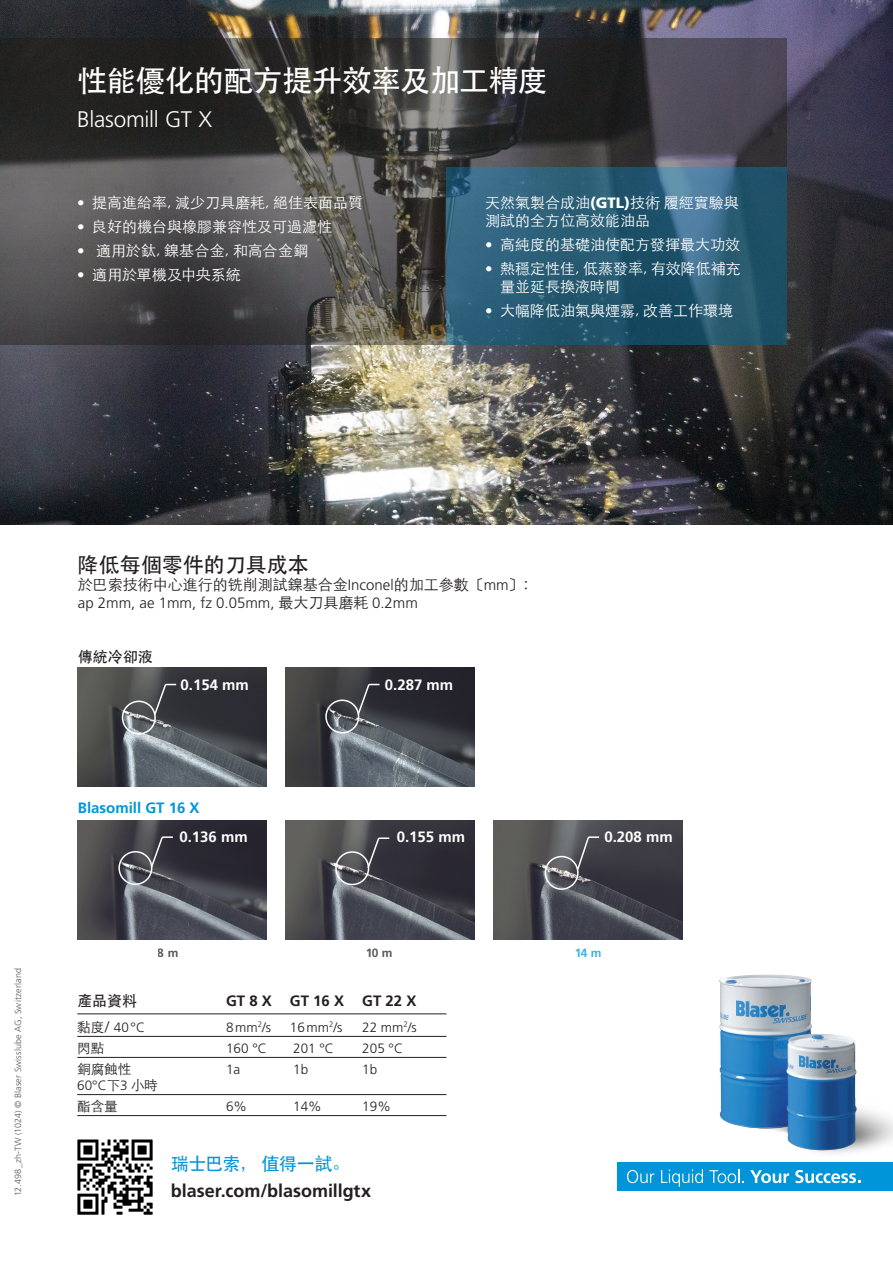
<style>
.page{position:relative;width:893px;height:1263px;background:#fff}
.page>*{position:absolute;margin:0;border:0;box-sizing:border-box;transform-origin:0 0}
.t1{font:500 30px "ST Heiti SC";letter-spacing:-.02em;color:#fff}
.t2{font:300 22.5px "Frutiger LT Std";letter-spacing:-.015em;color:#fff}
.t3{font:500 21px "ST Heiti SC";color:#231f20}
.t4{font:700 18px "Frutiger LT Std";color:#231f20}
.t5{font:500 18px "ST Heiti SC";letter-spacing:-.025em;color:#0095d9}
.t6{font:300 15px/18px "ST Heiti SC";color:#fff}
.t7{font:300 15px "ST Heiti SC";color:#231f20}
.t8{font:700 15px "Frutiger LT Std";color:#fff}
.t9{font:300 15px "Frutiger LT Std";color:#231f20}
.t10{font:700 15px "Frutiger LT Std";color:#231f20}
.t11{font:700 15px "Frutiger LT Std";color:#0095d9}
.t12{font:500 15px "ST Heiti SC";color:#231f20}
.t13{font:300 13.5px "Frutiger LT Std";color:#231f20}
.t14{font:300 13.5px "ST Heiti SC";color:#231f20}
.t15{font:700 12px "Frutiger LT Std";color:#231f20}
.t16{font:700 12px "Frutiger LT Std";color:#0095d9}
.t17{font:300 9px "Frutiger LT Std";letter-spacing:.015em;color:#57585a}
.s1{font-family:"Frutiger LT Std";font-weight:400}
.s2{font-family:"Frutiger LT Std";font-weight:900}
.s3{font-family:"Frutiger LT Std"}
.s4{font-family:"ST Heiti SC"}
</style>
<div class="page">
<img style="left:0;top:0;width:893px;height:525px">
<img style="left:719px;top:974px;width:174px;height:179px">
<svg style="left:0;top:38px;width:787px;height:306px"></svg>
<svg style="left:446px;top:167px;width:341px;height:177px"></svg>
<hr style="left:77px;top:1036px;width:369px;height:1px;background:#231f20">
<hr style="left:77px;top:1057px;width:369px;height:1px;background:#231f20">
<hr style="left:77px;top:1094px;width:369px;height:1px;background:#231f20">
<hr style="left:77px;top:1115px;width:369px;height:1px;background:#231f20">
<hr style="left:77px;top:1013px;width:369px;height:1px;background:#231f20">
<img style="left:77px;top:668px;width:189px;height:118px">
<img style="left:285px;top:668px;width:189px;height:118px">
<img style="left:77px;top:820px;width:189px;height:119px">
<img style="left:285px;top:820px;width:189px;height:119px">
<img style="left:494px;top:820px;width:189px;height:119px">
<div style="left:122px;top:701px;width:34px;height:34px;border:2px solid #fff;border-radius:50%"></div>
<div style="left:325px;top:699px;width:34px;height:34px;border:2px solid #fff;border-radius:50%"></div>
<div style="left:118px;top:851px;width:34px;height:34px;border:2px solid #fff;border-radius:50%"></div>
<div style="left:335px;top:851px;width:34px;height:34px;border:2px solid #fff;border-radius:50%"></div>
<div style="left:545px;top:856px;width:34px;height:34px;border:2px solid #fff;border-radius:50%"></div>
<svg style="left:153px;top:683px;width:25px;height:33px"></svg>
<svg style="left:356px;top:683px;width:25px;height:33px"></svg>
<svg style="left:150px;top:836px;width:24px;height:33px"></svg>
<svg style="left:366px;top:837px;width:25px;height:33px"></svg>
<svg style="left:576px;top:836px;width:25px;height:35px"></svg>
<img style="left:77px;top:1139px;width:76px;height:76px">
<div style="left:617px;top:1162px;width:276px;height:29px;background:#0095d9"></div>
<svg style="left:627px;top:1170px;width:27px;height:13px"></svg>
<svg style="left:661px;top:1169px;width:42px;height:18px"></svg>
<svg style="left:709px;top:1169px;width:34px;height:14px"></svg>
<svg style="left:750px;top:1170px;width:39px;height:13px"></svg>
<svg style="left:795px;top:1170px;width:65px;height:13px"></svg>
<h1 class="t1" style="left:77px;top:64px;width:472px">性能優化的配方提升效率及加工精度</h1>
<h2 class="t2" style="left:77px;top:106px;width:136px">Blasomill GT X</h2>
<p class="t6" style="left:77px;top:192px;width:287px"><span class="s1">•</span> 提高進給率, 減少刀具磨耗, 絕佳表面品質</p>
<p class="t6" style="left:77px;top:216px;width:256px"><span class="s1">•</span> 良好的機台與橡膠兼容性及可過濾性</p>
<p class="t6" style="left:77px;top:240px;width:232px"><span class="s1">•</span> 適用於鈦, 鎳基合金, 和高合金鋼</p>
<p class="t6" style="left:77px;top:264px;width:165px"><span class="s1">•</span> 適用於單機及中央系統</p>
<p class="t6" style="left:485px;top:192px;width:255px">天然氣製合成油<span class="s2">(GTL)</span>技術 履經實驗與測試的全方位高效能油品</p>
<p class="t6" style="left:485px;top:234px;width:256px"><span class="s3">•</span> 高純度的基礎油使配方發揮最大功效</p>
<p class="t6" style="left:500px;top:258px;width:242px;text-indent:-15px"><span class="s1">•</span> 熱穩定性佳, 低蒸發率, 有效降低補充量並延長換液時間</p>
<p class="t6" style="left:485px;top:300px;width:249px"><span class="s1">•</span> 大幅降低油氣與煙霧, 改善工作環境</p>
<p class="t17" style="left:13px;top:1196px;width:230px;rotate:-90deg">12.498_zh-TW (1024) © Blaser Swisslube AG, Switzerland</p>
<h3 class="t3" style="left:78px;top:553px;width:232px">降低每個零件的刀具成本</h3>
<p class="t7" style="left:78px;top:571px;width:451px">於巴索技術中心進行的铣削測試鎳基合金<span class="s3">Inconel</span>的加工參數〔<span class="s3">mm</span>〕:</p>
<p class="t9" style="left:78px;top:594px;width:342px">ap 2mm, ae 1mm, fz 0.05mm, <span class="s4">最大刀具磨耗</span> 0.2mm</p>
<p class="t12" style="left:78px;top:648px;width:76px">傳統冷卻液</p>
<p class="t8" style="left:180px;top:676px;width:70px">0.154 mm</p>
<p class="t8" style="left:385px;top:676px;width:70px">0.287 mm</p>
<p class="t11" style="left:78px;top:799px;width:123px">Blasomill GT 16 X</p>
<p class="t8" style="left:179px;top:828px;width:70px">0.136 mm</p>
<p class="t8" style="left:397px;top:828px;width:70px">0.155 mm</p>
<p class="t8" style="left:604px;top:828px;width:70px">0.208 mm</p>
<p class="t15" style="left:158px;top:945px;width:22px">8 m</p>
<p class="t15" style="left:365px;top:946px;width:29px">10 m</p>
<p class="t16" style="left:574px;top:945px;width:29px">14 m</p>
<p class="t12" style="left:77px;top:992px;width:61px">產品資料</p>
<p class="t10" style="left:226px;top:992px;width:192px">GT 8 X GT 16 X GT 22 X</p>
<p class="t13" style="left:77px;top:1019px;width:69px"><span class="s4">黏度/</span> 40°C</p>
<p class="t13" style="left:226px;top:1019px;width:47px">8mm<sup>2</sup>/s</p>
<p class="t13" style="left:290px;top:1019px;width:54px">16mm<sup>2</sup>/s</p>
<p class="t13" style="left:362px;top:1019px;width:56px">22 mm<sup>2</sup>/s</p>
<p class="t14" style="left:77px;top:1036px;width:28px">閃點</p>
<p class="t13" style="left:226px;top:1040px;width:42px">160 °C</p>
<p class="t13" style="left:293px;top:1040px;width:42px">201 °C</p>
<p class="t13" style="left:362px;top:1040px;width:42px">205 °C</p>
<p class="t14" style="left:77px;top:1057px;width:55px">銅腐蝕性</p>
<p class="t13" style="left:226px;top:1061px;width:16px">1a</p>
<p class="t13" style="left:293px;top:1061px;width:17px">1b</p>
<p class="t13" style="left:362px;top:1061px;width:17px">1b</p>
<p class="t13" style="left:77px;top:1078px;width:82px">60°C<span class="s4">下</span>3 <span class="s4">小時</span></p>
<p class="t14" style="left:77px;top:1094px;width:42px">酯含量</p>
<p class="t13" style="left:226px;top:1099px;width:23px">6%</p>
<p class="t13" style="left:293px;top:1099px;width:30px">14%</p>
<p class="t13" style="left:362px;top:1099px;width:30px">19%</p>
<p class="t5" style="left:171px;top:1154px;width:181px">瑞士巴索， 值得一試。</p>
<p class="t4" style="left:171px;top:1180px;width:202px">blaser.com/blasomillgtx</p>
</div>
